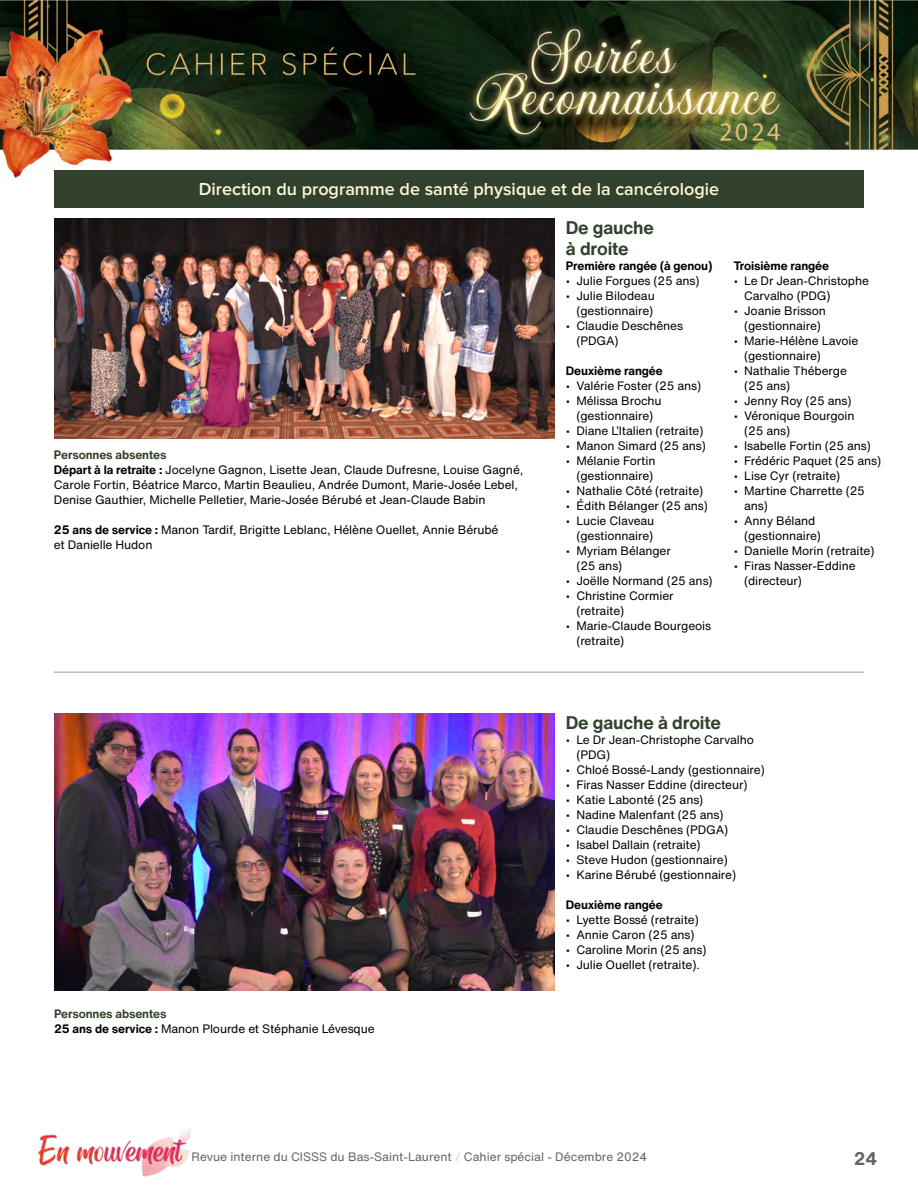
<style>
.page{position:relative;width:918px;height:1188px;background:#fff}
.page>*{position:absolute;margin:0;border:0;box-sizing:border-box;transform-origin:0 0}
.t1{font:600 18px "Proxima Nova";color:#fdf7d5}
.t2{font:700 18px/21.6px "Helvetica Now Text";letter-spacing:-.01em;color:#32412d}
.t3{font:700 18px "Helvetica Now Text";color:#646363}
.t4{font:12px/15px "Helvetica Now Text";letter-spacing:-.01em;color:#000}
.t5{font:700 12px "Helvetica Now Text";letter-spacing:-.01em;color:#000}
.t6{font:12px "Helvetica Now Text";color:#646363}
.s1{font-weight:700;color:#32412d}
.s2{font-weight:700}
.s3{color:#d0d0d0}
</style>
<div class="page">
<div style="left:54px;top:170px;width:810px;height:37px;background:#32412e"></div>
<img style="left:54px;top:218px;width:500px;height:221px">
<img style="left:54px;top:714px;width:500px;height:277px">
<hr style="left:54px;top:671px;width:810px;height:2px;background:#bcbcbc">
<img style="left:0;top:0;width:918px;height:178px">
<img style="left:142px;top:1128px;width:49px;height:49px">
<img style="left:38px;top:1130px;width:153px;height:40px">
<h1 class="t1" style="left:199px;top:179px;width:522px">Direction du programme de santé physique et de la cancérologie</h1>
<h1 class="t2" style="left:566px;top:216px;width:90px">De gauche à droite</h1>
<p class="t5" style="left:566px;top:257px;width:148px">Première rangée (à genou)</p>
<p class="t4" style="left:566px;top:273px;width:135px">• Julie Forgues (25 ans)</p>
<p class="t4" style="left:566px;top:288px;width:90px;text-align:right">• Julie Bilodeau (gestionnaire)</p>
<p class="t4" style="left:576px;top:318px;width:108px;text-indent:-10px">• Claudie Deschênes (PDGA)</p>
<p class="t5" style="left:566px;top:362px;width:98px">Deuxième rangée</p>
<p class="t4" style="left:566px;top:378px;width:137px">• Valérie Foster (25 ans)</p>
<p class="t4" style="left:566px;top:393px;width:97px;text-align:center">• Mélissa Brochu (gestionnaire)</p>
<p class="t4" style="left:566px;top:423px;width:139px">• Diane L’Italien (retraite)</p>
<p class="t4" style="left:566px;top:438px;width:142px">• Manon Simard (25 ans)</p>
<p class="t4" style="left:566px;top:453px;width:91px;text-align:right">• Mélanie Fortin (gestionnaire)</p>
<p class="t4" style="left:566px;top:483px;width:139px">• Nathalie Côté (retraite)</p>
<p class="t4" style="left:566px;top:498px;width:143px">• Édith Bélanger (25 ans)</p>
<p class="t4" style="left:566px;top:513px;width:90px;text-align:right">• Lucie Claveau (gestionnaire)</p>
<p class="t4" style="left:576px;top:543px;width:96px;text-indent:-10px">• Myriam Bélanger (25 ans)</p>
<p class="t4" style="left:566px;top:573px;width:148px">• Joëlle Normand (25 ans)</p>
<p class="t4" style="left:576px;top:588px;width:99px;text-indent:-10px">• Christine Cormier (retraite)</p>
<p class="t4" style="left:576px;top:618px;width:136px;text-indent:-10px">• Marie-Claude Bourgeois (retraite)</p>
<p class="t4" style="left:54px;top:447px;width:471px"><span class="s1">Personnes absentes<br></span><span class="s2">Départ à la retraite :</span> Jocelyne Gagnon, Lisette Jean, Claude Dufresne, Louise Gagné, Carole Fortin, Béatrice Marco, Martin Beaulieu, Andrée Dumont, Marie-Josée Lebel, Denise Gauthier, Michelle Pelletier, Marie-Josée Bérubé et Jean-Claude Babin</p>
<p class="t4" style="left:54px;top:522px;width:446px"><span class="s2">25 ans de service :</span> Manon Tardif, Brigitte Leblanc, Hélène Ouellet, Annie Bérubé et Danielle Hudon</p>
<p class="t5" style="left:734px;top:257px;width:97px">Troisième rangée</p>
<p class="t4" style="left:744px;top:273px;width:126px;text-indent:-10px">• Le Dr Jean-Christophe<br>Carvalho (PDG)</p>
<p class="t4" style="left:734px;top:303px;width:94px;text-align:center">• Joanie Brisson (gestionnaire)</p>
<p class="t4" style="left:744px;top:333px;width:116px;text-indent:-10px">• Marie-Hélène Lavoie (gestionnaire)</p>
<p class="t4" style="left:744px;top:363px;width:104px;text-indent:-10px">• Nathalie Théberge (25 ans)</p>
<p class="t4" style="left:734px;top:393px;width:119px">• Jenny Roy (25 ans)</p>
<p class="t4" style="left:744px;top:408px;width:112px;text-indent:-10px">• Véronique Bourgoin (25 ans)</p>
<p class="t4" style="left:734px;top:438px;width:139px">• Isabelle Fortin (25 ans)</p>
<p class="t4" style="left:734px;top:453px;width:149px">• Frédéric Paquet (25 ans)</p>
<p class="t4" style="left:734px;top:468px;width:108px">• Lise Cyr (retraite)</p>
<p class="t4" style="left:744px;top:483px;width:122px;text-indent:-10px">• Martine Charrette (25 ans)</p>
<p class="t4" style="left:744px;top:513px;width:78px;text-indent:-10px">• Anny Béland (gestionnaire)</p>
<p class="t4" style="left:734px;top:543px;width:142px">• Danielle Morin (retraite)</p>
<p class="t4" style="left:744px;top:558px;width:113px;text-indent:-10px">• Firas Nasser-Eddine (directeur)</p>
<p class="t4" style="left:54px;top:1006px;width:322px"><span class="s1">Personnes absentes<br></span><span class="s2">25 ans de service :</span> Manon Plourde et Stéphanie Lévesque</p>
<h1 class="t2" style="left:566px;top:712px;width:156px">De gauche à droite</h1>
<p class="t4" style="left:576px;top:732px;width:179px;text-indent:-10px">• Le Dr Jean-Christophe Carvalho (PDG)</p>
<p class="t4" style="left:566px;top:762px;width:200px">• Chloé Bossé-Landy (gestionnaire)</p>
<p class="t4" style="left:566px;top:777px;width:183px">• Firas Nasser Eddine (directeur)</p>
<p class="t4" style="left:566px;top:792px;width:139px">• Katie Labonté (25 ans)</p>
<p class="t4" style="left:566px;top:807px;width:159px">• Nadine Malenfant (25 ans)</p>
<p class="t4" style="left:566px;top:822px;width:164px">• Claudie Deschênes (PDGA)</p>
<p class="t4" style="left:566px;top:837px;width:136px">• Isabel Dallain (retraite)</p>
<p class="t4" style="left:566px;top:852px;width:163px">• Steve Hudon (gestionnaire)</p>
<p class="t4" style="left:566px;top:867px;width:172px">• Karine Bérubé (gestionnaire)</p>
<p class="t5" style="left:566px;top:896px;width:98px">Deuxième rangée</p>
<p class="t4" style="left:566px;top:912px;width:134px">• Lyette Bossé (retraite)</p>
<p class="t4" style="left:566px;top:927px;width:130px">• Annie Caron (25 ans)</p>
<p class="t4" style="left:566px;top:942px;width:142px">• Caroline Morin (25 ans)</p>
<p class="t4" style="left:566px;top:957px;width:135px">• Julie Ouellet (retraite).</p>
<p class="t6" style="left:192px;top:1148px;width:457px">Revue interne du CISSS du Bas-Saint-Laurent <span class="s3">/</span> Cahier spécial - Décembre 2024</p>
<h1 class="t3" style="left:854px;top:1145px;width:25px">24</h1>
</div>
